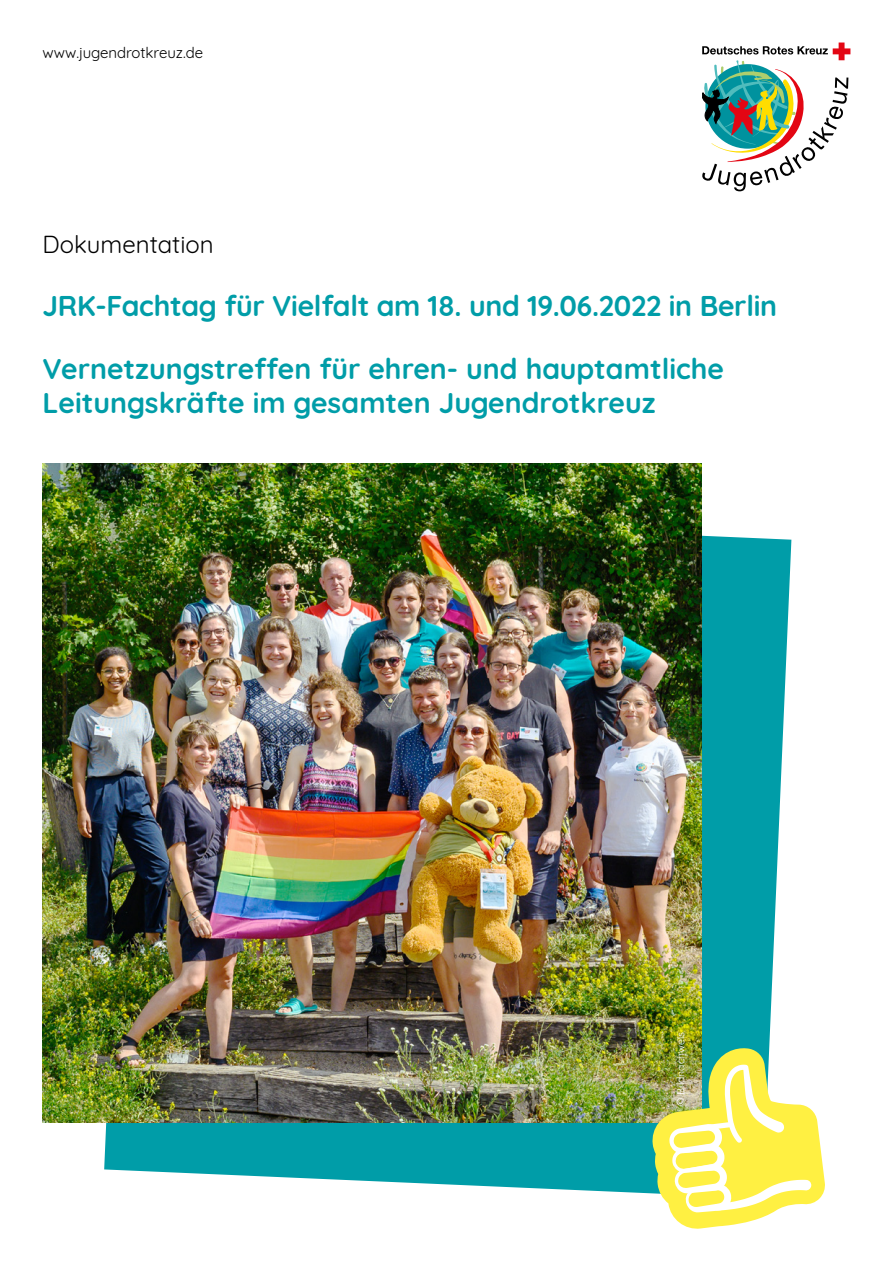
<style>
.page{position:relative;width:893px;height:1263px;background:#fff}
.page>*{position:absolute;margin:0;border:0;box-sizing:border-box;transform-origin:0 0}
.t1{font:700 28.5px/34.2px "Quicksand";color:#009da8}
.t2{font:24px "Quicksand";color:#000}
.t3{font:15px "Quicksand";color:#000}
.t4{font:10.5px "Quicksand";color:#fff}
</style>
<div class="page">
<svg style="left:104px;top:535px;width:687px;height:659px;background:#26abb4"></svg>
<img style="left:43px;top:463px;width:659px;height:659px">
<svg style="left:651px;top:1047px;width:174px;height:182px"></svg>
<svg style="left:702px;top:43px;width:148px;height:148px"></svg>
<p class="t3" style="left:43px;top:41px;width:162px">www.jugendrotkreuz.de</p>
<p class="t2" style="left:43px;top:226px;width:173px">Dokumentation</p>
<p class="t1" style="left:43px;top:286px;width:736px">JRK-Fachtag für Vielfalt am 18. und 19.06.2022 in Berlin</p>
<p class="t1" style="left:43px;top:349px;width:683px">Vernetzungstreffen für ehren- und hauptamtliche<br>Leitungskräfte im gesamten Jugendrotkreuz</p>
<p class="t4" style="left:673px;top:1106px;width:75px;rotate:-90deg">© Bildnachweis</p>
</div>
